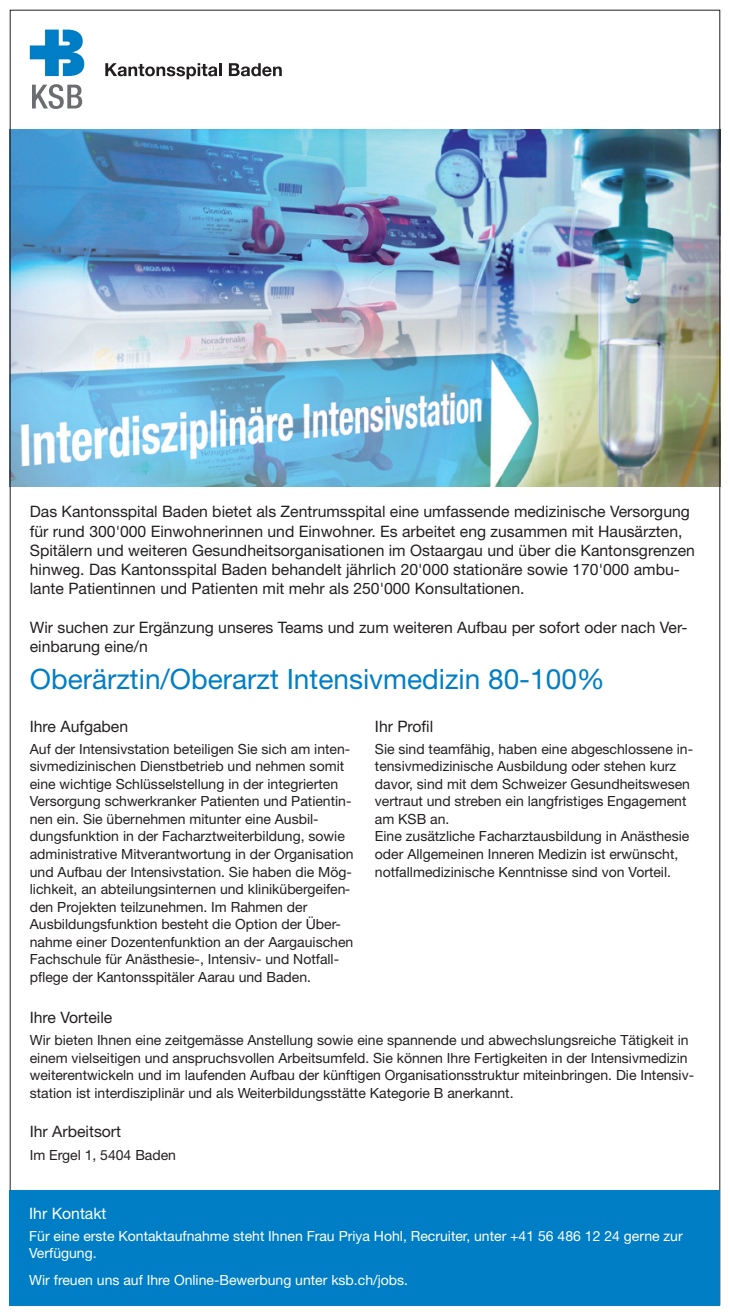
<style>
.page{position:relative;width:730px;height:1315px;background:#fff}
.page>*{position:absolute;margin:0;border:0;box-sizing:border-box;transform-origin:0 0}
.t1{font:28px "Helvetica Neue LT Com";color:#007ec5}
.t2{font:15.75px/19.2px "Helvetica Neue LT Com";color:#231f20}
.t3{font:15.75px "Helvetica Neue LT Com";color:#fff}
.t4{font:14px/17.5px "Helvetica Neue LT Com";color:#231f20}
.t5{font:14px/17.5px "Helvetica Neue LT Com";color:#fff}
</style>
<div class="page">
<img style="left:12px;top:129px;width:705px;height:357px">
<svg style="left:30px;top:30px;width:54px;height:46px"></svg>
<svg style="left:32px;top:84px;width:50px;height:25px"></svg>
<svg style="left:105px;top:63px;width:116px;height:16px"></svg>
<svg style="left:229px;top:63px;width:52px;height:13px"></svg>
<div style="left:10px;top:1190px;width:709px;height:115px;background:#007ec5"></div>
<p class="t2" style="left:30px;top:502px;width:666px">Das Kantonsspital Baden bietet als Zentrumsspital eine umfassende medizinische Versorgung für rund 300'000 Einwohnerinnen und Einwohner. Es arbeitet eng zusammen mit Hausärzten, Spitälern und weiteren Gesundheitsorganisationen im Ostaargau und über die Kantonsgrenzen hinweg. Das Kantonsspital Baden behandelt jährlich 20'000 stationäre sowie 170'000 ambu&shy;lante Patientinnen und Patienten mit mehr als 250'000 Konsultationen.</p>
<p class="t2" style="left:30px;top:617px;width:659px">Wir suchen zur Ergänzung unseres Teams und zum weiteren Aufbau per sofort oder nach Ver&shy;einbarung eine/n</p>
<h1 class="t1" style="left:30px;top:661px;width:576px">Oberärztin/Oberarzt Intensivmedizin 80-100%</h1>
<p class="t2" style="left:30px;top:716px;width:100px">Ihre Aufgaben</p>
<p class="t4" style="left:30px;top:740px;width:325px">Auf der Intensivstation beteiligen Sie sich am inten&shy;sivmedizinischen Dienstbetrieb und nehmen somit eine wichtige Schlüsselstellung in der integrierten Versorgung schwerkranker Patienten und Patientin&shy;nen ein. Sie übernehmen mitunter eine Ausbil&shy;dungsfunktion in der Facharztweiterbildung, sowie administrative Mitverantwortung in der Organisation und Aufbau der Intensivstation. Sie haben die Mög&shy;lichkeit, an abteilungsinternen und klinikübergeifen&shy;den Projekten teilzunehmen. Im Rahmen der Ausbildungsfunktion besteht die Option der Über&shy;nahme einer Dozentenfunktion an der Aargauischen Fachschule für Anästhesie-, Intensiv- und Notfall&shy;pflege der Kantonsspitäler Aarau und Baden.</p>
<p class="t2" style="left:375px;top:716px;width:60px">Ihr Profil</p>
<p class="t4" style="left:375px;top:740px;width:319px">Sie sind teamfähig, haben eine abgeschlossene in&shy;tensivmedizinische Ausbildung oder stehen kurz davor, sind mit dem Schweizer Gesundheitswesen vertraut und streben ein langfristiges Engagement am KSB an.<br>Eine zusätzliche Facharztausbildung in Anästhesie oder Allgemeinen Inneren Medizin ist erwünscht, notfallmedizinische Kenntnisse sind von Vorteil.</p>
<p class="t2" style="left:30px;top:1007px;width:84px">Ihre Vorteile</p>
<p class="t4" style="left:30px;top:1031px;width:665px">Wir bieten Ihnen eine zeitgemässe Anstellung sowie eine spannende und abwechslungsreiche Tätigkeit in einem vielseitigen und anspruchsvollen Arbeitsumfeld. Sie können Ihre Fertigkeiten in der Intensivmedizin weiterentwickeln und im laufenden Aufbau der künftigen Organisationsstruktur miteinbringen. Die Intensiv&shy;station ist interdisziplinär und als Weiterbildungsstätte Kategorie B anerkannt.</p>
<p class="t2" style="left:30px;top:1121px;width:93px">Ihr Arbeitsort</p>
<p class="t4" style="left:30px;top:1145px;width:148px">Im Ergel 1, 5404 Baden</p>
<p class="t3" style="left:29px;top:1203px;width:79px">Ihr Kontakt</p>
<p class="t5" style="left:29px;top:1227px;width:654px">Für eine erste Kontaktaufnahme steht Ihnen Frau Priya Hohl, Recruiter, unter +41 56 486 12 24 gerne zur<br>Verfügung.</p>
<p class="t5" style="left:29px;top:1270px;width:380px">Wir freuen uns auf Ihre Online-Bewerbung unter ksb.ch/jobs.</p>
</div>
